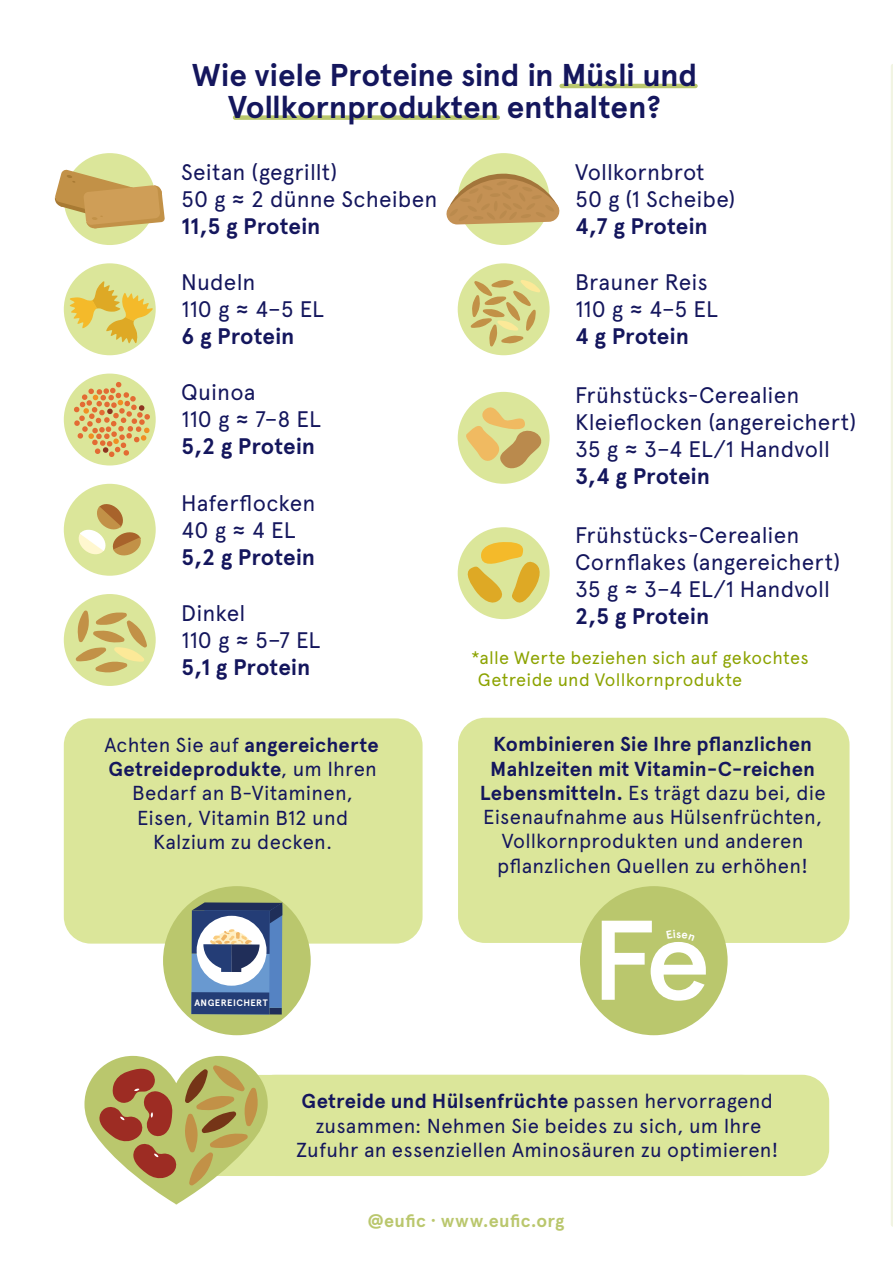
<style>
.page{position:relative;width:893px;height:1276px;background:#fff}
.page>*{position:absolute;margin:0;border:0;box-sizing:border-box;transform-origin:0 0}
.section_titles{font:700 31.5px/31.5px "Apercu Pro";letter-spacing:-.005em;color:#14165d;text-align:center}
.corps{font:22.5px "Apercu Pro";letter-spacing:.005em;color:#14165d}
.corps-2{font:700 22.5px "Apercu Pro";letter-spacing:.005em;color:#14165d}
.corps-3{font:20.25px/24.3px "Apercu Pro";letter-spacing:.01em;color:#14165d;text-align:center}
.corps-4{font:18px/21.6px "Apercu Pro";letter-spacing:.015em;color:#8ca300}
.t1{font:700 18px "Apercu Pro";letter-spacing:.02em;color:#bac76d}
.t2{font:700 9.45px "Apercu Pro";letter-spacing:.045em;color:#fff}
.s1{font-weight:700}
</style>
<div class="page">
<hr style="left:562px;top:84px;width:133px;height:4px;background:#bac76d">
<div style="left:235px;top:115px;width:263px;height:5px;background:#bac76d"></div>
<div style="left:64px;top:718px;width:359px;height:225px;background:#dbe69a;border-radius:27px"></div>
<div style="left:458px;top:718px;width:391px;height:225px;background:#dbe69a;border-radius:27px"></div>
<div style="left:248px;top:1074px;width:581px;height:102px;background:#dbe69a;border-radius:27px"></div>
<hr style="left:891px;top:66px;width:2px;height:1158px;background:#bac76d">
<div style="left:64px;top:153px;width:92px;height:92px;background:#dbe69a;border-radius:50%"></div>
<div style="left:458px;top:263px;width:92px;height:92px;background:#dbe69a;border-radius:50%"></div>
<div style="left:458px;top:153px;width:92px;height:92px;background:#dbe69a;border-radius:50%"></div>
<div style="left:64px;top:263px;width:92px;height:92px;background:#dbe69a;border-radius:50%"></div>
<div style="left:458px;top:392px;width:92px;height:92px;background:#dbe69a;border-radius:50%"></div>
<div style="left:64px;top:373px;width:92px;height:92px;background:#dbe69a;border-radius:50%"></div>
<div style="left:458px;top:527px;width:92px;height:92px;background:#dbe69a;border-radius:50%"></div>
<div style="left:64px;top:484px;width:92px;height:92px;background:#dbe69a;border-radius:50%"></div>
<div style="left:64px;top:594px;width:92px;height:92px;background:#dbe69a;border-radius:50%"></div>
<svg style="left:54px;top:169px;width:111px;height:60px"></svg>
<svg style="left:70px;top:281px;width:83px;height:62px"></svg>
<svg style="left:116px;top:381px;width:6px;height:7px"></svg>
<svg style="left:74px;top:388px;width:76px;height:69px"></svg>
<svg style="left:78px;top:504px;width:63px;height:52px"></svg>
<svg style="left:446px;top:173px;width:114px;height:52px"></svg>
<svg style="left:75px;top:610px;width:72px;height:63px"></svg>
<svg style="left:470px;top:280px;width:71px;height:67px"></svg>
<svg style="left:463px;top:404px;width:81px;height:66px"></svg>
<svg style="left:463px;top:541px;width:82px;height:66px"></svg>
<div style="left:163px;top:886px;width:148px;height:149px;background:#bac76d;border-radius:50%"></div>
<div style="left:269px;top:1008px;width:13px;height:6px;background:#1f2e59"></div>
<div style="left:204px;top:905px;width:78px;height:103px;background:#5583c3"></div>
<div style="left:191px;top:953px;width:78px;height:61px;background:#6999d0"></div>
<div style="left:192px;top:910px;width:78px;height:44px;background:#243d76"></div>
<div style="left:191px;top:992px;width:78px;height:22px;background:#243d76"></div>
<svg style="left:192px;top:902px;width:90px;height:21px"></svg>
<div style="left:197px;top:915px;width:70px;height:70px;background:#fff;border-radius:50%"></div>
<svg style="left:203px;top:929px;width:57px;height:43px"></svg>
<svg style="left:84px;top:1056px;width:184px;height:148px"></svg>
<div style="left:580px;top:886px;width:148px;height:149px;background:#bac76d;border-radius:50%"></div>
<svg style="left:602px;top:920px;width:104px;height:80px"></svg>
<p class="section_titles" style="left:192px;top:57px;width:507px">Wie viele Proteine sind in Müsli und<br>Vollkornprodukten enthalten?</p>
<p class="corps" style="left:181px;top:155px;width:158px">Seitan (gegrillt)</p>
<p class="corps" style="left:181px;top:182px;width:258px">50 g ≈ 2 dünne Scheiben</p>
<p class="corps-2" style="left:181px;top:209px;width:141px">11,5 g Protein</p>
<p class="corps" style="left:181px;top:265px;width:76px">Nudeln</p>
<p class="corps" style="left:181px;top:292px;width:144px">110 g ≈ 4–5 EL</p>
<p class="corps-2" style="left:181px;top:319px;width:115px">6 g Protein</p>
<p class="corps" style="left:181px;top:375px;width:76px">Quinoa</p>
<p class="corps" style="left:181px;top:402px;width:141px">110 g ≈ 7–8 EL</p>
<p class="corps-2" style="left:181px;top:429px;width:135px">5,2 g Protein</p>
<p class="corps" style="left:181px;top:486px;width:136px">Haferflocken</p>
<p class="corps" style="left:181px;top:513px;width:116px">40 g ≈ 4 EL</p>
<p class="corps-2" style="left:181px;top:540px;width:135px">5,2 g Protein</p>
<p class="corps" style="left:181px;top:596px;width:66px">Dinkel</p>
<p class="corps" style="left:181px;top:623px;width:141px">110 g ≈ 5–7 EL</p>
<p class="corps-2" style="left:181px;top:650px;width:131px">5,1 g Protein</p>
<p class="corps" style="left:575px;top:155px;width:131px">Vollkornbrot</p>
<p class="corps" style="left:575px;top:182px;width:162px">50 g (1 Scheibe)</p>
<p class="corps-2" style="left:575px;top:209px;width:134px">4,7 g Protein</p>
<p class="corps" style="left:575px;top:265px;width:134px">Brauner Reis</p>
<p class="corps" style="left:575px;top:292px;width:144px">110 g ≈ 4–5 EL</p>
<p class="corps-2" style="left:575px;top:319px;width:115px">4 g Protein</p>
<p class="corps" style="left:575px;top:378px;width:226px">Frühstücks-Cerealien</p>
<p class="corps" style="left:575px;top:405px;width:283px">Kleieflocken (angereichert)</p>
<p class="corps" style="left:575px;top:432px;width:256px">35 g ≈ 3–4 EL/1 Handvoll</p>
<p class="corps-2" style="left:575px;top:459px;width:136px">3,4 g Protein</p>
<p class="corps" style="left:575px;top:518px;width:226px">Frühstücks-Cerealien</p>
<p class="corps" style="left:575px;top:545px;width:267px">Cornflakes (angereichert)</p>
<p class="corps" style="left:575px;top:572px;width:256px">35 g ≈ 3–4 EL/1 Handvoll</p>
<p class="corps-2" style="left:575px;top:599px;width:136px">2,5 g Protein</p>
<p class="corps-4" style="left:478px;top:646px;width:332px;text-indent:-7px">*alle Werte beziehen sich auf gekochtes<br>Getreide und Vollkornprodukte</p>
<p class="corps-3" style="left:104px;top:731px;width:276px">Achten Sie auf <span class="s1">angereicherte<br>Getreideprodukte</span>, um Ihren<br>Bedarf an B-Vitaminen,<br>Eisen, Vitamin B12 und<br>Kalzium zu decken.</p>
<p class="corps-3" style="left:480px;top:730px;width:348px"><span class="s1">Kombinieren Sie Ihre pflanzlichen Mahlzeiten mit Vitamin-C-reichen Lebensmitteln.</span> Es trägt dazu bei, die Eisenaufnahme aus Hülsenfrüchten, Vollkornprodukten und anderen pflanzlichen Quellen zu erhöhen!</p>
<p class="t2" style="left:194px;top:995px;width:75px">ANGEREICHERT</p>
<p class="corps-3" style="left:296px;top:1087px;width:484px"><span class="s1">Getreide und Hülsenfrüchte</span> passen hervorragend zusammen: Nehmen Sie beides zu sich, um Ihre<br>Zufuhr an essenziellen Aminosäuren zu optimieren!</p>
<p class="t1" style="left:368px;top:1207px;width:198px">@eufic · www.eufic.org</p>
</div>
